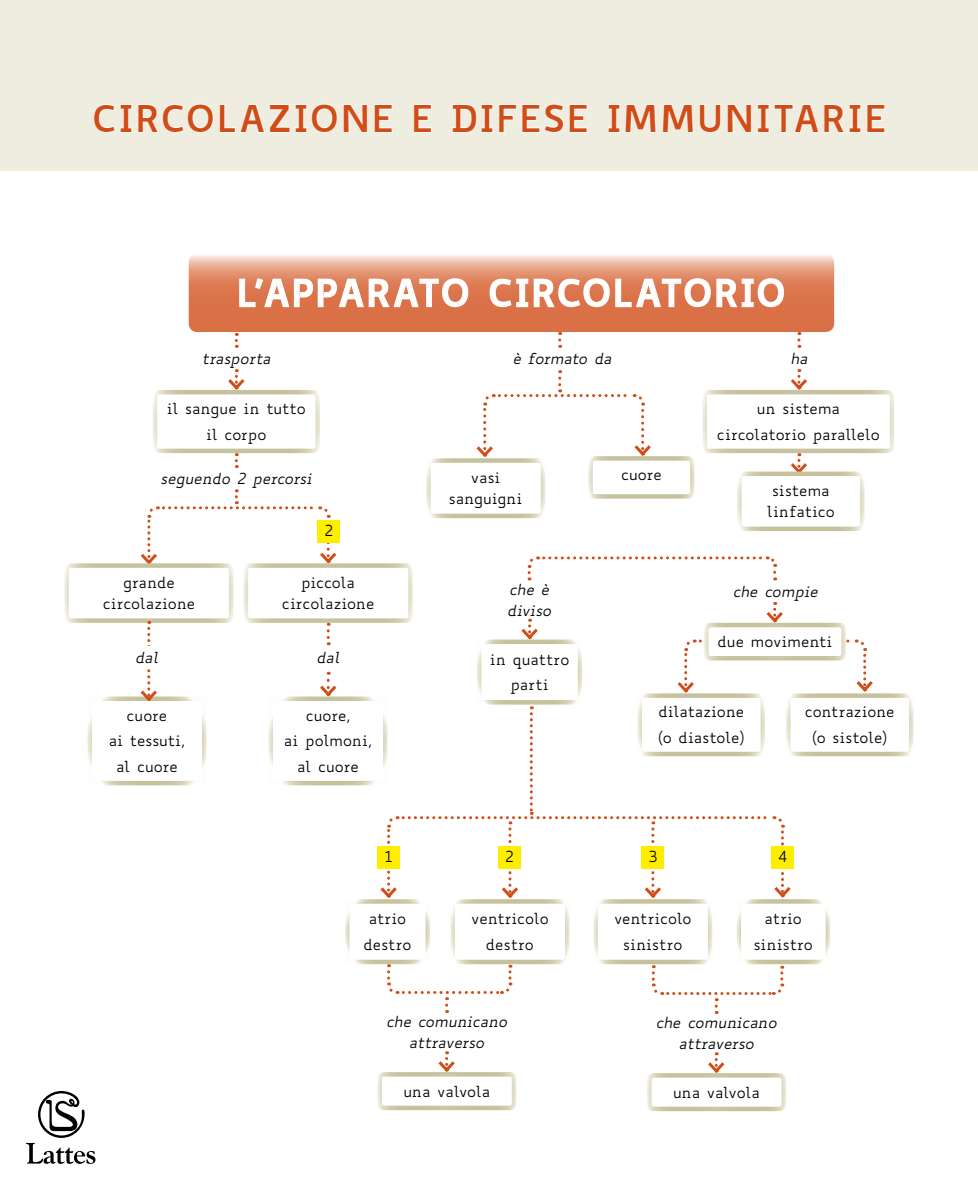
<style>
.page{position:relative;width:978px;height:1191px;background:#fff}
.page>*{position:absolute;margin:0;border:0;box-sizing:border-box;transform-origin:0 0}
.t1{font:700 36px "Biancoenero";letter-spacing:.015em;color:#d14d18}
.t2{font:700 36px "Biancoenero";letter-spacing:.01em;color:#fff}
.t3{font:15px/25.5px "Biancoenero";letter-spacing:-.01em;color:#000;text-align:center}
.t4{font:italic 15px/21px "Biancoenero";letter-spacing:-.025em;color:#000;text-align:center}
</style>
<div class="page">
<div style="left:0;top:0;width:978px;height:170px;background:#efede0"></div>
<svg style="left:93px;top:104px;width:300px;height:29px"></svg>
<svg style="left:413px;top:104px;width:19px;height:29px"></svg>
<svg style="left:452px;top:104px;width:136px;height:29px"></svg>
<svg style="left:608px;top:104px;width:277px;height:29px"></svg>
<svg style="left:26px;top:1091px;width:69px;height:72px"></svg>
<svg style="left:189px;top:254px;width:645px;height:78px;background:#e28f6e"></svg>
<svg style="left:238px;top:277px;width:231px;height:31px;background:#e39778"></svg>
<svg style="left:489px;top:277px;width:296px;height:31px;background:#e39677"></svg>
<div style="left:153px;top:390px;width:167px;height:63px;border:4px solid #fff;border-radius:4px"></div>
<div style="left:702px;top:390px;width:192px;height:63px;border:4px solid #fff;border-radius:4px"></div>
<div style="left:87px;top:696px;width:119px;height:89px;border:4px solid #fff;border-radius:4px"></div>
<div style="left:268px;top:696px;width:120px;height:89px;border:4px solid #fff;border-radius:4px"></div>
<div style="left:588px;top:456px;width:107px;height:42px;border:4px solid #fff;border-radius:4px"></div>
<svg style="left:558px;top:332px;width:3px;height:16px"></svg>
<svg style="left:225px;top:369px;width:23px;height:23px"></svg>
<svg style="left:788px;top:369px;width:22px;height:23px"></svg>
<svg style="left:788px;top:453px;width:22px;height:18px"></svg>
<svg style="left:521px;top:619px;width:17px;height:20px"></svg>
<svg style="left:763px;top:602px;width:23px;height:21px"></svg>
<svg style="left:235px;top:333px;width:3px;height:15px"></svg>
<svg style="left:235px;top:453px;width:3px;height:15px"></svg>
<svg style="left:317px;top:672px;width:23px;height:26px"></svg>
<svg style="left:327px;top:623px;width:3px;height:22px"></svg>
<svg style="left:527px;top:556px;width:251px;height:24px"></svg>
<svg style="left:377px;top:706px;width:417px;height:192px"></svg>
<svg style="left:677px;top:639px;width:196px;height:54px"></svg>
<svg style="left:476px;top:370px;width:178px;height:89px"></svg>
<svg style="left:140px;top:489px;width:200px;height:74px"></svg>
<svg style="left:797px;top:332px;width:3px;height:16px"></svg>
<div style="left:377px;top:846px;width:23px;height:22px;background:#ffed00"></div>
<div style="left:499px;top:846px;width:22px;height:22px;background:#ffed00"></div>
<div style="left:642px;top:846px;width:22px;height:22px;background:#ffed00"></div>
<div style="left:772px;top:846px;width:22px;height:22px;background:#ffed00"></div>
<div style="left:318px;top:520px;width:22px;height:22px;background:#ffed00"></div>
<div style="left:64px;top:563px;width:170px;height:60px;border:4px solid #fff;border-radius:4px"></div>
<div style="left:244px;top:563px;width:169px;height:60px;border:4px solid #fff;border-radius:4px"></div>
<div style="left:737px;top:471px;width:128px;height:60px;border:4px solid #fff;border-radius:4px"></div>
<div style="left:426px;top:458px;width:119px;height:60px;border:4px solid #fff;border-radius:4px"></div>
<div style="left:477px;top:639px;width:105px;height:65px;border:4px solid #fff;border-radius:4px"></div>
<div style="left:345px;top:899px;width:85px;height:65px;border:4px solid #fff;border-radius:4px"></div>
<div style="left:377px;top:1072px;width:139px;height:38px;border:4px solid #fff;border-radius:4px"></div>
<div style="left:647px;top:1073px;width:139px;height:38px;border:4px solid #fff;border-radius:4px"></div>
<div style="left:737px;top:899px;width:93px;height:65px;border:4px solid #fff;border-radius:4px"></div>
<div style="left:450px;top:899px;width:119px;height:65px;border:4px solid #fff;border-radius:4px"></div>
<div style="left:593px;top:899px;width:119px;height:65px;border:4px solid #fff;border-radius:4px"></div>
<div style="left:706px;top:625px;width:137px;height:33px;background:#fff;border-radius:4px"></div>
<div style="left:704px;top:623px;width:142px;height:37px;border:4px solid #fff;border-radius:4px"></div>
<div style="left:640px;top:695px;width:123px;height:59px;background:#fff;border-radius:4px"></div>
<div style="left:638px;top:693px;width:127px;height:63px;border:4px solid #fff;border-radius:4px"></div>
<div style="left:788px;top:695px;width:123px;height:59px;background:#fff;border-radius:4px"></div>
<div style="left:786px;top:693px;width:128px;height:63px;border:4px solid #fff;border-radius:4px"></div>
<svg style="left:435px;top:1051px;width:23px;height:23px"></svg>
<svg style="left:705px;top:1052px;width:23px;height:23px"></svg>
<svg style="left:387px;top:964px;width:126px;height:49px"></svg>
<svg style="left:651px;top:965px;width:134px;height:49px"></svg>
<svg style="left:137px;top:621px;width:23px;height:81px"></svg>
<div style="left:119px;top:646px;width:56px;height:22px;background:#fff"></div>
<h1 class="t1" style="left:91px;top:87px;width:796px">CIRCOLAZIONE E DIFESE IMMUNITARIE</h1>
<h1 class="t2" style="left:237px;top:261px;width:551px">L’APPARATO CIRCOLATORIO</h1>
<p class="t4" style="left:202px;top:348px;width:70px">trasporta</p>
<p class="t4" style="left:513px;top:348px;width:100px">è formato da</p>
<p class="t4" style="left:790px;top:348px;width:19px">ha</p>
<p class="t3" style="left:167px;top:396px;width:140px">il sangue in tutto il corpo</p>
<p class="t3" style="left:717px;top:396px;width:164px">un sistema circolatorio parallelo</p>
<p class="t4" style="left:161px;top:468px;width:153px">seguendo 2 percorsi</p>
<p class="t3" style="left:324px;top:517px;width:10px">2</p>
<p class="t3" style="left:103px;top:572px;width:94px;line-height:21px">grande circolazione</p>
<p class="t3" style="left:282px;top:572px;width:94px;line-height:21px">piccola circolazione</p>
<p class="t4" style="left:135px;top:646px;width:25px">dal</p>
<p class="t4" style="left:316px;top:646px;width:25px">dal</p>
<p class="t3" style="left:109px;top:702px;width:78px">cuore<br>ai tessuti, al cuore</p>
<p class="t3" style="left:284px;top:702px;width:90px">cuore,<br>ai polmoni, al cuore</p>
<p class="t3" style="left:449px;top:467px;width:75px;line-height:21px">vasi sanguigni</p>
<p class="t3" style="left:621px;top:461px;width:42px">cuore</p>
<p class="t3" style="left:767px;top:480px;width:69px;line-height:21px">sistema linfatico</p>
<p class="t4" style="left:507px;top:578px;width:45px;text-align:left">che è diviso</p>
<p class="t4" style="left:733px;top:580px;width:87px">che compie</p>
<p class="t3" style="left:490px;top:646px;width:81px">in quattro parti</p>
<p class="t3" style="left:717px;top:628px;width:116px">due movimenti</p>
<p class="t3" style="left:658px;top:699px;width:88px;text-align:left">dilatazione (o diastole)</p>
<p class="t3" style="left:805px;top:699px;width:91px">contrazione (o sistole)</p>
<p class="t3" style="left:384px;top:843px;width:10px">1</p>
<p class="t3" style="left:505px;top:843px;width:10px">2</p>
<p class="t3" style="left:648px;top:843px;width:10px">3</p>
<p class="t3" style="left:778px;top:843px;width:11px">4</p>
<p class="t3" style="left:363px;top:906px;width:50px">atrio destro</p>
<p class="t3" style="left:471px;top:906px;width:79px">ventricolo destro</p>
<p class="t3" style="left:614px;top:906px;width:79px">ventricolo sinistro</p>
<p class="t3" style="left:754px;top:906px;width:61px">atrio sinistro</p>
<p class="t4" style="left:386px;top:1010px;width:122px">che comunicano attraverso</p>
<p class="t4" style="left:656px;top:1011px;width:122px">che comunicano attraverso</p>
<p class="t3" style="left:403px;top:1078px;width:88px">una valvola</p>
<p class="t3" style="left:673px;top:1079px;width:88px">una valvola</p>
</div>
